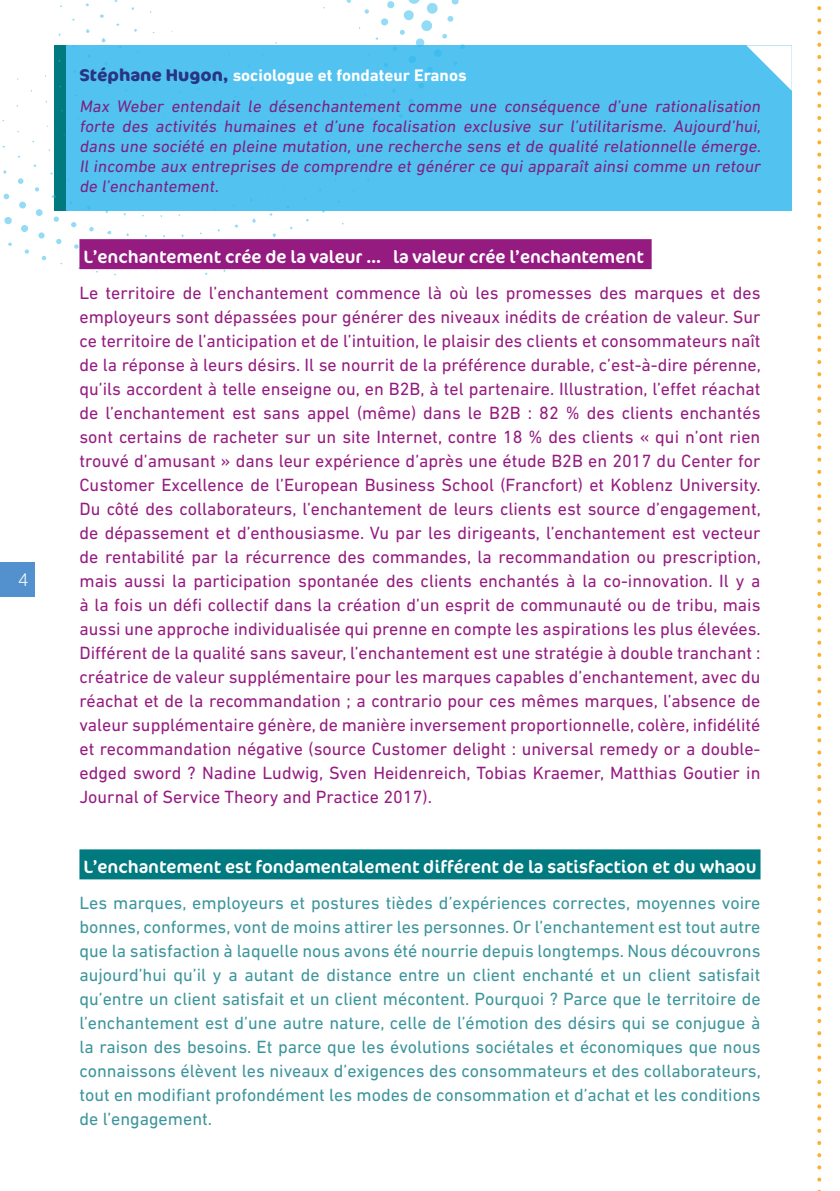
<style>
.page{position:relative;width:840px;height:1191px;background:#fff}
.page>*{position:absolute;margin:0;border:0;box-sizing:border-box;transform-origin:0 0}
.t1{font:18px/24px "DIN Next LT Pro";color:#951b81;text-align:justify}
.t2{font:18px/24px "DIN Next LT Pro";color:#3c959c;text-align:justify}
.t3{font:18px "Cocon";color:#fff}
.t4{font:300 18px "Helvetica Neue LT Std";color:#fff}
.t5{font:17px/20px "DIN Next LT Pro";color:#7b2182}
.s1{font-family:"Cocon";font-weight:700;color:#283583}
.s2{font-weight:700;color:#fff}
</style>
<div class="page">
<div style="left:54px;top:45px;width:737px;height:166px;background:#52c3f1"></div>
<svg style="left:746px;top:45px;width:45px;height:45px"></svg>
<div style="left:54px;top:45px;width:11px;height:166px;background:#00797f"></div>
<svg style="left:408px;top:0;width:12px;height:4px"></svg>
<svg style="left:421px;top:20px;width:11px;height:11px"></svg>
<svg style="left:426px;top:3px;width:11px;height:11px"></svg>
<svg style="left:403px;top:10px;width:10px;height:10px"></svg>
<svg style="left:415px;top:38px;width:9px;height:9px"></svg>
<div style="left:433px;top:49px;width:8px;height:8px;background:#3dbdee;border-radius:50%"></div>
<div style="left:408px;top:56px;width:8px;height:7px;background:#3dbdee;border-radius:50%"></div>
<div style="left:4px;top:217px;width:8px;height:7px;background:#94dbf5;border-radius:50%"></div>
<div style="left:21px;top:225px;width:7px;height:7px;background:#94dbf5;border-radius:50%"></div>
<div style="left:387px;top:1px;width:7px;height:7px;background:#94dbf5;border-radius:50%"></div>
<svg style="left:381px;top:18px;width:7px;height:8px"></svg>
<div style="left:36px;top:209px;width:7px;height:7px;background:#94dbf5;border-radius:50%"></div>
<div style="left:19px;top:202px;width:7px;height:6px;background:#94dbf5;border-radius:50%"></div>
<svg style="left:451px;top:0;width:7px;height:5px"></svg>
<div style="left:400px;top:72px;width:6px;height:7px;background:#3dbdee;border-radius:50%"></div>
<svg style="left:38px;top:232px;width:7px;height:7px"></svg>
<svg style="left:447px;top:16px;width:6px;height:6px"></svg>
<svg style="left:427px;top:67px;width:5px;height:6px"></svg>
<svg style="left:418px;top:83px;width:6px;height:6px"></svg>
<svg style="left:18px;top:178px;width:6px;height:6px"></svg>
<svg style="left:4px;top:193px;width:5px;height:6px"></svg>
<svg style="left:71px;top:222px;width:5px;height:5px"></svg>
<svg style="left:56px;top:239px;width:6px;height:5px"></svg>
<svg style="left:409px;top:99px;width:5px;height:5px"></svg>
<svg style="left:54px;top:216px;width:5px;height:6px"></svg>
<svg style="left:399px;top:30px;width:5px;height:5px"></svg>
<svg style="left:442px;top:34px;width:5px;height:5px"></svg>
<svg style="left:460px;top:44px;width:4px;height:5px"></svg>
<svg style="left:42px;top:256px;width:4px;height:4px"></svg>
<svg style="left:74px;top:244px;width:5px;height:5px"></svg>
<svg style="left:89px;top:227px;width:5px;height:4px"></svg>
<svg style="left:364px;top:9px;width:5px;height:5px"></svg>
<svg style="left:25px;top:249px;width:4px;height:5px"></svg>
<svg style="left:35px;top:187px;width:4px;height:4px"></svg>
<svg style="left:384px;top:63px;width:4px;height:4px"></svg>
<svg style="left:346px;top:0;width:5px;height:3px"></svg>
<svg style="left:101px;top:38px;width:5px;height:4px"></svg>
<svg style="left:51px;top:195px;width:5px;height:3px"></svg>
<svg style="left:252px;top:218px;width:4px;height:5px"></svg>
<svg style="left:8px;top:242px;width:4px;height:4px"></svg>
<svg style="left:99px;top:14px;width:5px;height:4px"></svg>
<svg style="left:86px;top:29px;width:4px;height:4px"></svg>
<svg style="left:272px;top:233px;width:4px;height:5px"></svg>
<svg style="left:3px;top:170px;width:4px;height:4px"></svg>
<svg style="left:234px;top:224px;width:4px;height:4px"></svg>
<div style="left:79px;top:239px;width:572px;height:30px;background:#951b81"></div>
<div style="left:79px;top:849px;width:681px;height:30px;background:#00797f"></div>
<svg style="left:817px;top:6px;width:3px;height:1185px"></svg>
<div style="left:0;top:563px;width:34px;height:34px;background:#5291ce"></div>
<p class="t4" style="left:18px;top:569px;width:12px">4</p>
<p class="t5" style="left:79px;top:59px;width:684px;line-height:31.4px"><span class="s1">Stéphane Hugon,</span> <span class="s2">sociologue et fondateur Eranos<br></span>Max Weber entendait le désenchantement comme une conséquence d’une rationalisation</p>
<p class="t5" style="left:79px;top:116px;width:685px;text-align:justify">forte des activités humaines et d’une focalisation exclusive sur l’utilitarisme. Aujourd’hui, dans une société en pleine mutation, une recherche sens et de qualité relationnelle émerge.<br>Il incombe aux entreprises de comprendre et générer ce qui apparaît ainsi comme un retour de l’enchantement.</p>
<p class="t3" style="left:83px;top:246px;width:561px">L’enchantement crée de la valeur … la valeur crée l’enchantement</p>
<p class="t1" style="left:79px;top:280px;width:682px">Le territoire de l’enchantement commence là où les promesses des marques et des employeurs sont dépassées pour générer des niveaux inédits de création de valeur. Sur ce territoire de l’anticipation et de l’intuition, le plaisir des clients et consommateurs naît de la réponse à leurs désirs. Il se nourrit de la préférence durable, c’est-à-dire pérenne, qu’ils accordent à telle enseigne ou, en B2B, à tel partenaire. Illustration, l’effet réachat de l’enchantement est sans appel (même) dans le B2B : 82 % des clients enchantés sont certains de racheter sur un site Internet, contre 18 % des clients « qui n’ont rien trouvé d’amusant » dans leur expérience d’après une étude B2B en 2017 du Center for Customer Excellence de l’European Business School (Francfort) et Koblenz University.<br>Du côté des collaborateurs, l’enchantement de leurs clients est source d’engagement, de dépassement et d’enthousiasme. Vu par les dirigeants, l’enchantement est vecteur de rentabilité par la récurrence des commandes, la recommandation ou prescription, mais aussi la participation spontanée des clients enchantés à la co-innovation. Il y a à la fois un défi collectif dans la création d’un esprit de communauté ou de tribu, mais aussi une approche individualisée qui prenne en compte les aspirations les plus élevées.<br>Différent de la qualité sans saveur, l’enchantement est une stratégie à double tranchant : créatrice de valeur supplémentaire pour les marques capables d’enchantement, avec du réachat et de la recommandation ; a contrario pour ces mêmes marques, l’absence de valeur supplémentaire génère, de manière inversement proportionnelle, colère, infidélité et recommandation négative (source Customer delight : universal remedy or a double&shy;edged sword ? Nadine Ludwig, Sven Heidenreich, Tobias Kraemer, Matthias Goutier in Journal of Service Theory and Practice 2017).</p>
<p class="t3" style="left:83px;top:856px;width:674px">L’enchantement est fondamentalement différent de la satisfaction et du whaou</p>
<p class="t2" style="left:79px;top:890px;width:682px">Les marques, employeurs et postures tièdes d’expériences correctes, moyennes voire bonnes, conformes, vont de moins attirer les personnes. Or l’enchantement est tout autre que la satisfaction à laquelle nous avons été nourrie depuis longtemps. Nous découvrons aujourd’hui qu’il y a autant de distance entre un client enchanté et un client satisfait qu’entre un client satisfait et un client mécontent. Pourquoi ? Parce que le territoire de l’enchantement est d’une autre nature, celle de l’émotion des désirs qui se conjugue à la raison des besoins. Et parce que les évolutions sociétales et économiques que nous connaissons élèvent les niveaux d’exigences des consommateurs et des collaborateurs, tout en modifiant profondément les modes de consommation et d’achat et les conditions de l’engagement.</p>
</div>
